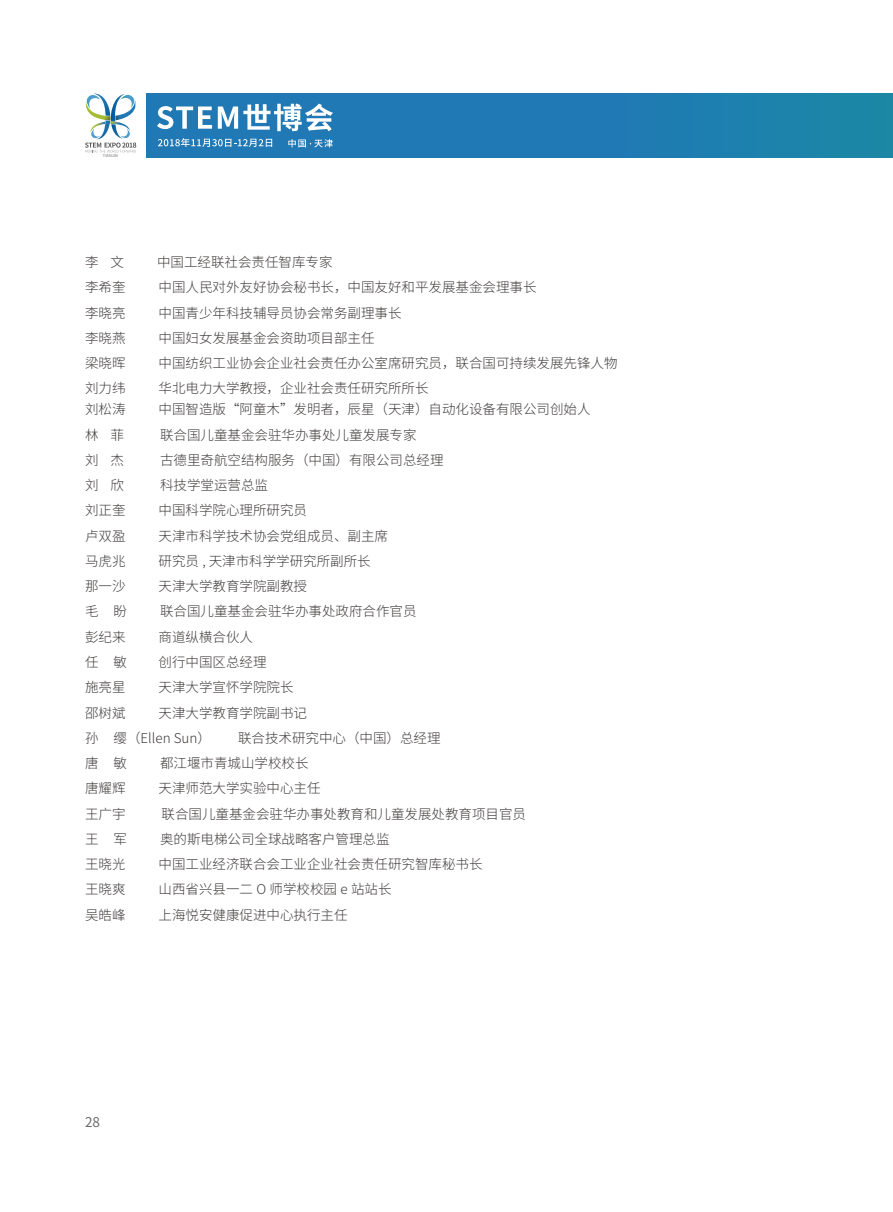
<style>
.page{position:relative;width:893px;height:1212px;background:#fff}
.page>*{position:absolute;margin:0;border:0;box-sizing:border-box;transform-origin:0 0}
.t1{font:300 13.5px/25.2px "Source Han Sans CN";color:#3e3a39}
.t2{font:13.5px "Source Han Sans CN";color:#6d6c6c}
.t3{font:500 3.9px "Source Han Sans CN";color:#898989}
</style>
<div class="page">
<div style="left:146px;top:94px;width:747px;height:63px;background:linear-gradient(to right,#2175b8,#1d82ab)"></div>
<svg style="left:157px;top:106px;width:55px;height:23px"></svg>
<svg style="left:218px;top:103px;width:115px;height:28px"></svg>
<svg style="left:288px;top:139px;width:45px;height:8px"></svg>
<svg style="left:158px;top:138px;width:114px;height:9px"></svg>
<svg style="left:85px;top:94px;width:52px;height:59px"></svg>
<p class="t3" style="left:103px;top:153px;width:17px">TIANJIN</p>
<p class="t1" style="left:85px;top:250px;width:40px">李 文</p>
<p class="t1" style="left:157px;top:250px;width:177px">中国工经联社会责任智库专家</p>
<p class="t1" style="left:85px;top:275px;width:42px">李希奎</p>
<p class="t1" style="left:159px;top:275px;width:379px">中国人民对外友好协会秘书长，中国友好和平发展基金会理事长</p>
<p class="t1" style="left:85px;top:300px;width:42px">李晓亮</p>
<p class="t1" style="left:159px;top:300px;width:244px">中国青少年科技辅导员协会常务副理事长</p>
<p class="t1" style="left:85px;top:326px;width:42px">李晓燕</p>
<p class="t1" style="left:159px;top:326px;width:217px">中国妇女发展基金会资助项目部主任</p>
<p class="t1" style="left:85px;top:351px;width:42px">梁晓晖</p>
<p class="t1" style="left:159px;top:351px;width:460px">中国纺织工业协会企业社会责任办公室席研究员，联合国可持续发展先锋人物</p>
<p class="t1" style="left:85px;top:376px;width:42px">刘力纬</p>
<p class="t1" style="left:159px;top:376px;width:271px">华北电力大学教授，企业社会责任研究所所长</p>
<p class="t1" style="left:85px;top:397px;width:42px">刘松涛</p>
<p class="t1" style="left:159px;top:397px;width:433px">中国智造版“阿童木”发明者，辰星（天津）自动化设备有限公司创始人</p>
<p class="t1" style="left:85px;top:422px;width:40px">林 菲</p>
<p class="t1" style="left:160px;top:422px;width:258px">联合国儿童基金会驻华办事处儿童发展专家</p>
<p class="t1" style="left:85px;top:448px;width:40px">刘 杰</p>
<p class="t1" style="left:160px;top:448px;width:285px">古德里奇航空结构服务（中国）有限公司总经理</p>
<p class="t1" style="left:85px;top:473px;width:40px">刘 欣</p>
<p class="t1" style="left:160px;top:473px;width:109px">科技学堂运营总监</p>
<p class="t1" style="left:85px;top:498px;width:42px">刘正奎</p>
<p class="t1" style="left:159px;top:498px;width:150px">中国科学院心理所研究员</p>
<p class="t1" style="left:85px;top:523px;width:42px">卢双盈</p>
<p class="t1" style="left:159px;top:523px;width:231px">天津市科学技术协会党组成员、副主席</p>
<p class="t1" style="left:85px;top:549px;width:42px">马虎兆</p>
<p class="t1" style="left:159px;top:549px;width:214px">研究员 , 天津市科学学研究所副所长</p>
<p class="t1" style="left:85px;top:574px;width:42px">那一沙</p>
<p class="t1" style="left:159px;top:574px;width:150px">天津大学教育学院副教授</p>
<p class="t1" style="left:85px;top:599px;width:43px">毛 盼</p>
<p class="t1" style="left:160px;top:599px;width:258px">联合国儿童基金会驻华办事处政府合作官员</p>
<p class="t1" style="left:85px;top:624px;width:42px">彭纪来</p>
<p class="t1" style="left:159px;top:624px;width:96px">商道纵横合伙人</p>
<p class="t1" style="left:85px;top:650px;width:43px">任 敏</p>
<p class="t1" style="left:159px;top:650px;width:109px">创行中国区总经理</p>
<p class="t1" style="left:85px;top:675px;width:42px">施亮星</p>
<p class="t1" style="left:159px;top:675px;width:136px">天津大学宣怀学院院长</p>
<p class="t1" style="left:85px;top:700px;width:42px">邵树斌</p>
<p class="t1" style="left:85px;top:700px;width:223px;text-indent:73px">天津大学教育学院副书记孙 缨（Ellen Sun）</p>
<p class="t1" style="left:238px;top:725px;width:204px">联合技术研究中心（中国）总经理</p>
<p class="t1" style="left:85px;top:751px;width:43px">唐 敏</p>
<p class="t1" style="left:160px;top:751px;width:150px">都江堰市青城山学校校长</p>
<p class="t1" style="left:85px;top:776px;width:42px">唐耀辉</p>
<p class="t1" style="left:159px;top:776px;width:163px">天津师范大学实验中心主任</p>
<p class="t1" style="left:85px;top:801px;width:42px">王广宇</p>
<p class="t1" style="left:162px;top:801px;width:366px">联合国儿童基金会驻华办事处教育和儿童发展处教育项目官员</p>
<p class="t1" style="left:85px;top:826px;width:43px">王 军</p>
<p class="t1" style="left:160px;top:826px;width:231px">奥的斯电梯公司全球战略客户管理总监</p>
<p class="t1" style="left:85px;top:852px;width:42px">王晓光</p>
<p class="t1" style="left:159px;top:852px;width:325px">中国工业经济联合会工业企业社会责任研究智库秘书长</p>
<p class="t1" style="left:85px;top:877px;width:42px">王晓爽</p>
<p class="t1" style="left:159px;top:877px;width:235px">山西省兴县一二 O 师学校校园 e 站站长</p>
<p class="t1" style="left:85px;top:902px;width:42px">吴皓峰</p>
<p class="t1" style="left:159px;top:902px;width:190px">上海悦安健康促进中心执行主任</p>
<p class="t2" style="left:85px;top:1114px;width:16px">28</p>
</div>
